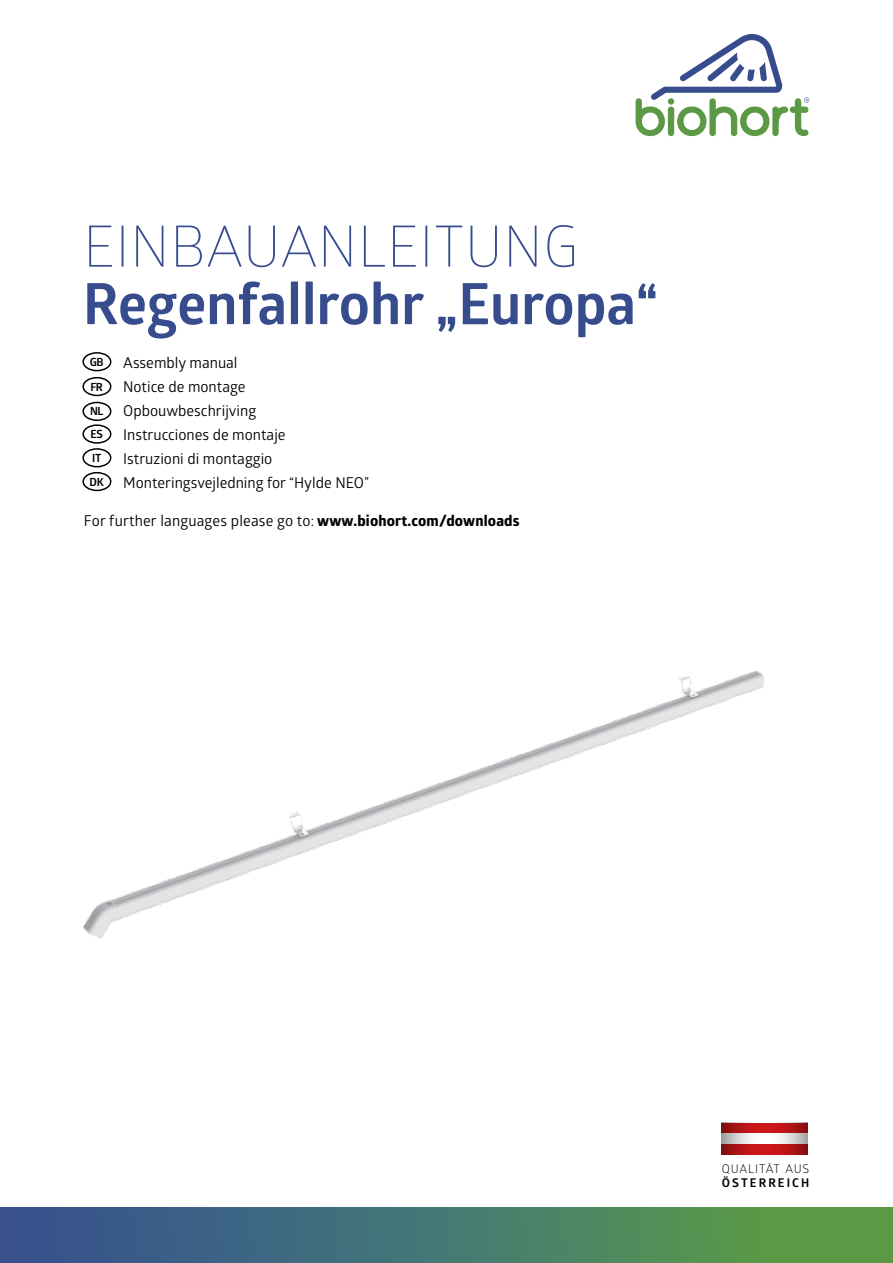
<style>
.page{position:relative;width:893px;height:1263px;background:#fff}
.page>*{position:absolute;margin:0;border:0;box-sizing:border-box;transform-origin:0 0}
.t1{font:700 57.15px "Glober";color:#374c8d}
.t2{font:300 57.15px "Glober";letter-spacing:.01em;color:#374c8d}
.t3{font:15px/24px "Glober";color:#000}
.t4{font:12px "Glober";letter-spacing:.06em;color:#000}
.t5{font:700 12px "Glober";letter-spacing:.17em;color:#000}
.t6{font:700 11.25px "Glober";letter-spacing:-.03em;color:#000}
.s1{font-weight:800}
</style>
<div class="page">
<div style="left:82px;top:352px;width:29px;height:19px;border:2px solid #000;border-radius:50%"></div>
<div style="left:82px;top:424px;width:29px;height:20px;border:2px solid #000;border-radius:50%"></div>
<div style="left:82px;top:377px;width:29px;height:19px;border:2px solid #000;border-radius:50%"></div>
<div style="left:82px;top:448px;width:29px;height:19px;border:2px solid #000;border-radius:50%"></div>
<div style="left:82px;top:402px;width:29px;height:19px;border:2px solid #000;border-radius:50%"></div>
<div style="left:82px;top:472px;width:29px;height:19px;border:2px solid #000;border-radius:50%"></div>
<div style="left:0;top:1208px;width:893px;height:55px;background:linear-gradient(to right,#335098,#5da242)"></div>
<svg style="left:636px;top:34px;width:173px;height:102px"></svg>
<div style="left:722px;top:1123px;width:86px;height:10px;background:#cd1719"></div>
<div style="left:722px;top:1144px;width:86px;height:11px;background:#cd1719"></div>
<svg style="left:722px;top:1123px;width:29px;height:32px"></svg>
<svg style="left:780px;top:1123px;width:28px;height:32px"></svg>
<img style="left:83px;top:671px;width:681px;height:268px">
<h1 class="t2" style="left:83px;top:208px;width:497px">EINBAUANLEITUNG</h1>
<h1 class="t1" style="left:83px;top:263px;width:577px">Regenfallrohr „Europa“</h1>
<p class="t6" style="left:90px;top:354px;width:15px">GB</p>
<p class="t3" style="left:123px;top:350px;width:247px">Assembly manual<br>Notice de montage<br>Opbouwbeschrijving<br>Instrucciones de montaje<br>Istruzioni di montaggio<br>Monteringsvejledning for “Hylde NEO”</p>
<p class="t3" style="left:84px;top:508px;width:437px">For further languages please go to: <span class="s1">www.biohort.com/downloads</span></p>
<p class="t6" style="left:90px;top:379px;width:14px">FR</p>
<p class="t6" style="left:90px;top:403px;width:15px">NL</p>
<p class="t6" style="left:90px;top:426px;width:14px">ES</p>
<p class="t6" style="left:92px;top:450px;width:11px">IT</p>
<p class="t6" style="left:90px;top:474px;width:16px">DK</p>
<p class="t4" style="left:722px;top:1160px;width:89px">QUALITÄT AUS</p>
<p class="t5" style="left:722px;top:1174px;width:89px">ÖSTERREICH</p>
</div>
